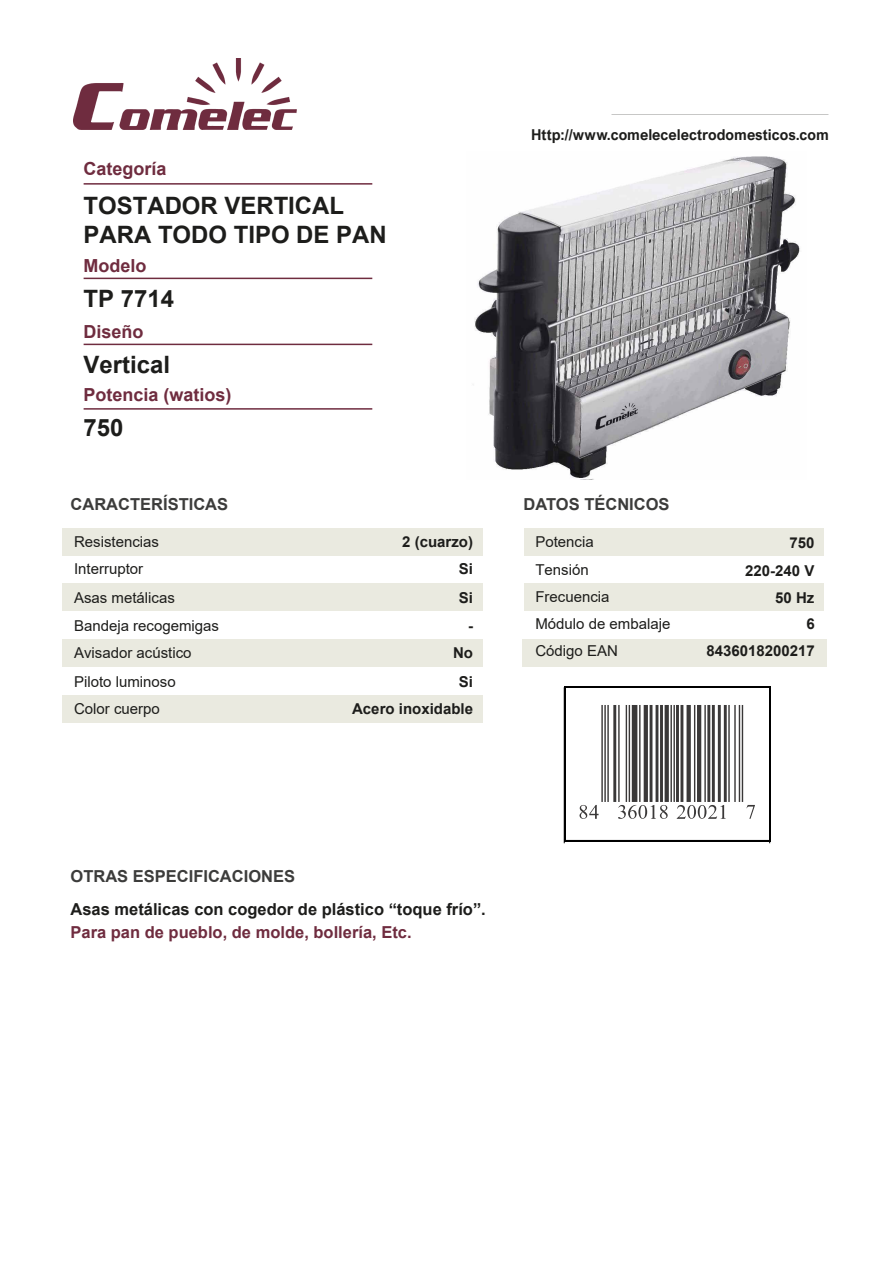
<style>
.page{position:relative;width:893px;height:1263px;background:#fff}
.page>*{position:absolute;margin:0;border:0;box-sizing:border-box;transform-origin:0 0}
.t1{font:700 23.85px/28.7px "Arial";color:#1d1d1b}
.t2{font:700 18px "Arial";color:#6f2c3f}
.t3{font:700 16.5px "Arial";color:#3c3c3b}
.t4{font:700 16.5px "Arial";color:#1d1d1b}
.t5{font:700 16.5px "Arial";color:#6f2c3f}
.t6{font:15px/28.5px "Arial";color:#1d1d1b}
.t7{font:700 15px/28.5px "Arial";color:#1d1d1b;text-align:right}
.t8{font:700 15px "Arial Nova";color:#1d1d1b}
</style>
<div class="page">
<div style="left:63px;top:528px;width:420px;height:28px;background:#eaeae0"></div>
<div style="left:63px;top:583px;width:420px;height:28px;background:#eaeae0"></div>
<div style="left:63px;top:639px;width:420px;height:28px;background:#eaeae0"></div>
<div style="left:63px;top:695px;width:420px;height:28px;background:#eaeae0"></div>
<div style="left:522px;top:639px;width:305px;height:28px;background:#eaeae0"></div>
<img style="left:73px;top:58px;width:223px;height:72px">
<hr style="left:84px;top:183px;width:288px;height:2px;background:#6f2c3f">
<hr style="left:84px;top:278px;width:288px;height:1px;background:#6f2c3f">
<hr style="left:84px;top:344px;width:288px;height:1px;background:#6f2c3f">
<hr style="left:84px;top:408px;width:288px;height:2px;background:#6f2c3f">
<div style="left:524px;top:528px;width:299px;height:28px;background:#eaeae0"></div>
<div style="left:524px;top:583px;width:299px;height:28px;background:#eaeae0"></div>
<hr style="left:564px;top:688px;width:1px;height:155px;background:#000">
<hr style="left:769px;top:688px;width:1px;height:155px;background:#000">
<hr style="left:770px;top:688px;width:1px;height:153px;background:#000">
<hr style="left:564px;top:686px;width:207px;height:2px;background:#000">
<hr style="left:564px;top:840px;width:207px;height:1px;background:#000">
<img style="left:474px;top:156px;width:326px;height:324px">
<p class="t2" style="left:84px;top:156px;width:85px">Categoría</p>
<h1 class="t1" style="left:84px;top:192px;width:305px">TOSTADOR VERTICAL<br>PARA TODO TIPO DE PAN</h1>
<p class="t2" style="left:84px;top:253px;width:65px">Modelo</p>
<h1 class="t1" style="left:84px;top:285px;width:92px">TP 7714</h1>
<p class="t2" style="left:84px;top:319px;width:62px">Diseño</p>
<h1 class="t1" style="left:84px;top:351px;width:88px">Vertical</h1>
<p class="t2" style="left:84px;top:382px;width:150px">Potencia (watios)</p>
<h1 class="t1" style="left:84px;top:414px;width:41px">750</h1>
<p class="t3" style="left:70px;top:492px;width:159px">CARACTERÍSTICAS</p>
<p class="t6" style="left:74px;top:527px;width:87px">Resistencias</p>
<p class="t7" style="left:402px;top:528px;width:72px">2 (cuarzo)</p>
<p class="t6" style="left:74px;top:554px;width:71px">Interruptor</p>
<p class="t7" style="left:459px;top:555px;width:16px">Si</p>
<p class="t6" style="left:74px;top:583px;width:102px">Asas metálicas</p>
<p class="t7" style="left:459px;top:583px;width:16px">Si</p>
<p class="t6" style="left:74px;top:611px;width:147px">Bandeja recogemigas</p>
<p class="t7" style="left:468px;top:612px;width:6px">-</p>
<p class="t6" style="left:74px;top:638px;width:119px">Avisador acústico</p>
<p class="t7" style="left:453px;top:639px;width:21px">No</p>
<p class="t6" style="left:74px;top:667px;width:103px">Piloto luminoso</p>
<p class="t7" style="left:459px;top:667px;width:16px">Si</p>
<p class="t6" style="left:74px;top:694px;width:87px">Color cuerpo</p>
<p class="t7" style="left:352px;top:694px;width:122px">Acero inoxidable</p>
<p class="t8" style="left:531px;top:126px;width:299px">Http://www.comelecelectrodomesticos.com</p>
<p class="t3" style="left:524px;top:492px;width:148px">DATOS TÉCNICOS</p>
<p class="t6" style="left:535px;top:527px;width:60px">Potencia<br>Tensión</p>
<p class="t6" style="left:535px;top:583px;width:76px">Frecuencia</p>
<p class="t7" style="left:745px;top:528px;width:71px">750<br>220-240 V</p>
<p class="t7" style="left:775px;top:584px;width:41px">50 Hz</p>
<p class="t6" style="left:535px;top:609px;width:137px">Módulo de embalaje</p>
<p class="t7" style="left:807px;top:610px;width:10px">6</p>
<p class="t6" style="left:535px;top:636px;width:84px">Código EAN</p>
<p class="t7" style="left:706px;top:637px;width:110px">8436018200217</p>
<p class="t3" style="left:70px;top:865px;width:226px">OTRAS ESPECIFICACIONES</p>
<p class="t4" style="left:70px;top:898px;width:417px">Asas metálicas con cogedor de plástico “toque frío”.</p>
<p class="t5" style="left:70px;top:920px;width:343px">Para pan de pueblo, de molde, bollería, Etc.</p>
</div>
